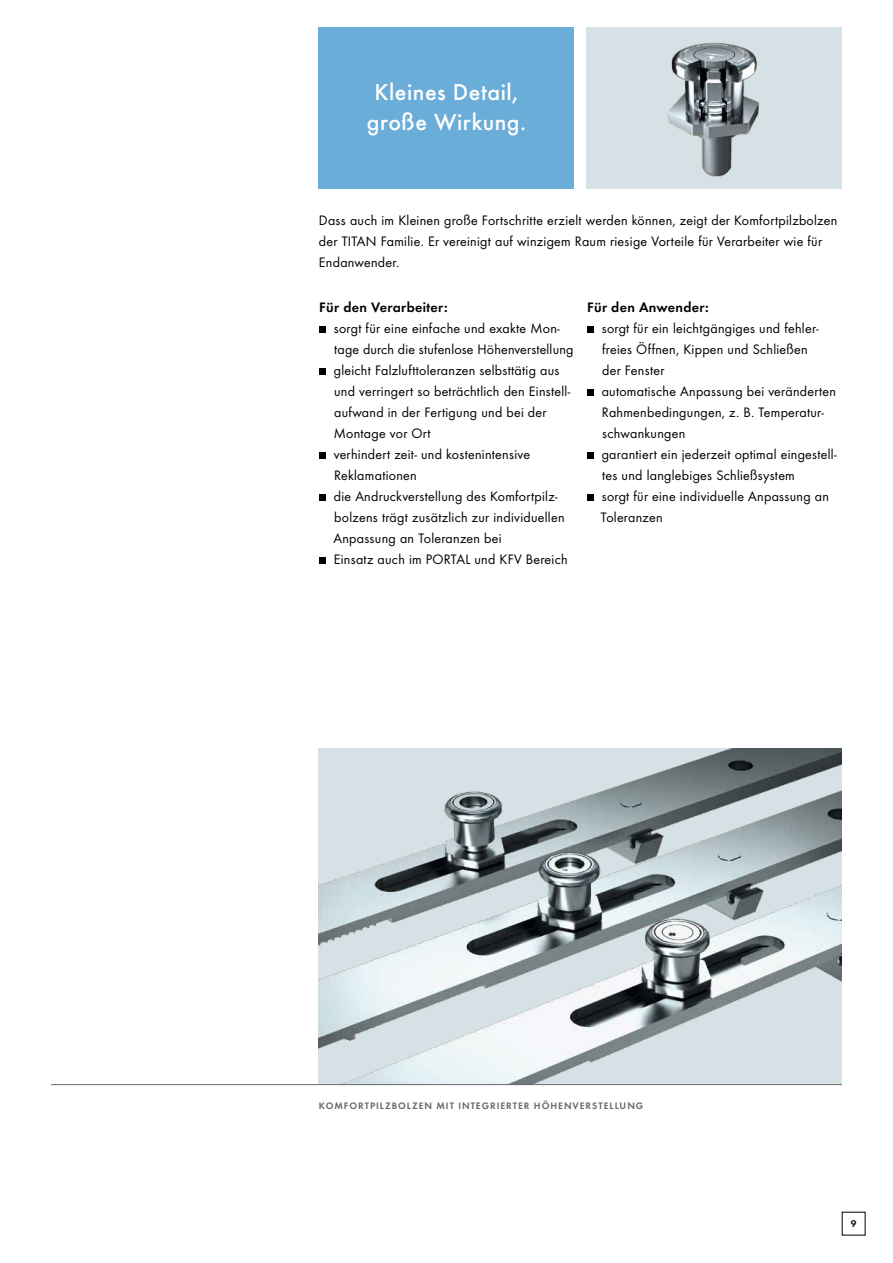
<style>
.page{position:relative;width:893px;height:1263px;background:#fff}
.page>*{position:absolute;margin:0;border:0;box-sizing:border-box;transform-origin:0 0}
.t1{font:500 24px/30px "Futura";letter-spacing:.02em;color:#fff;text-align:center}
.t2{font:14.25px/21px "Futura Boo";letter-spacing:.02em;color:#000}
.t3{font:14.25px "Futura Dem";letter-spacing:.02em;color:#000}
.t4{font:10.05px "Futura Dem";color:#000}
.t5{font:9.75px "Futura Dem";letter-spacing:.1em;color:#686867}
</style>
<div class="page">
<div style="left:319px;top:28px;width:255px;height:161px;background:#6badd9"></div>
<img style="left:319px;top:748px;width:523px;height:336px">
<div style="left:587px;top:28px;width:255px;height:161px;background:#d5e1e5"></div>
<img style="left:668px;top:43px;width:91px;height:134px">
<hr style="left:51px;top:1084px;width:791px;height:1px;background:#686867">
<div style="left:319px;top:326px;width:6px;height:7px;background:#000"></div>
<div style="left:319px;top:368px;width:6px;height:7px;background:#000"></div>
<div style="left:319px;top:452px;width:6px;height:7px;background:#000"></div>
<div style="left:319px;top:494px;width:6px;height:7px;background:#000"></div>
<div style="left:319px;top:557px;width:6px;height:7px;background:#000"></div>
<div style="left:587px;top:326px;width:6px;height:7px;background:#000"></div>
<div style="left:587px;top:389px;width:6px;height:7px;background:#000"></div>
<div style="left:587px;top:452px;width:6px;height:7px;background:#000"></div>
<div style="left:587px;top:494px;width:6px;height:7px;background:#000"></div>
<h1 class="t1" style="left:367px;top:77px;width:161px">Kleines Detail, große Wirkung.</h1>
<p class="t2" style="left:319px;top:210px;width:520px">Dass auch im Kleinen große Fortschritte erzielt werden können, zeigt der Komfortpilzbolzen der TITAN Familie. Er vereinigt auf winzigem Raum riesige Vorteile für Verarbeiter wie für<br>Endanwender.</p>
<p class="t3" style="left:319px;top:296px;width:130px">Für den Verarbeiter:</p>
<p class="t2" style="left:333px;top:317px;width:242px">sorgt für eine einfache und exakte Mon&shy;tage durch die stufenlose Höhenverstellung gleicht Falzlufttoleranzen selbsttätig aus und verringert so beträchtlich den Einstell&shy;aufwand in der Fertigung und bei der Montage vor Ort<br>verhindert zeit- und kostenintensive Reklamationen<br>die Andruckverstellung des Komfortpilz&shy;bolzens trägt zusätzlich zur individuellen Anpassung an Toleranzen bei<br>Einsatz auch im PORTAL und KFV Bereich</p>
<p class="t3" style="left:587px;top:296px;width:123px">Für den Anwender:</p>
<p class="t2" style="left:601px;top:317px;width:237px">sorgt für ein leichtgängiges und fehler&shy;freies Öffnen, Kippen und Schließen<br>der Fenster<br>automatische Anpassung bei veränderten<br>Rahmenbedingungen, z. B. Temperatur&shy;schwankungen<br>garantiert ein jederzeit optimal eingestell&shy;tes und langlebiges Schließsystem<br>sorgt für eine individuelle Anpassung an<br>Toleranzen</p>
<p class="t5" style="left:319px;top:1098px;width:326px">KOMFORTPILZBOLZEN MIT INTEGRIERTER HÖHENVERSTELLUNG</p>
<p class="t4" style="left:851px;top:1216px;width:7px">9</p>
</div>
